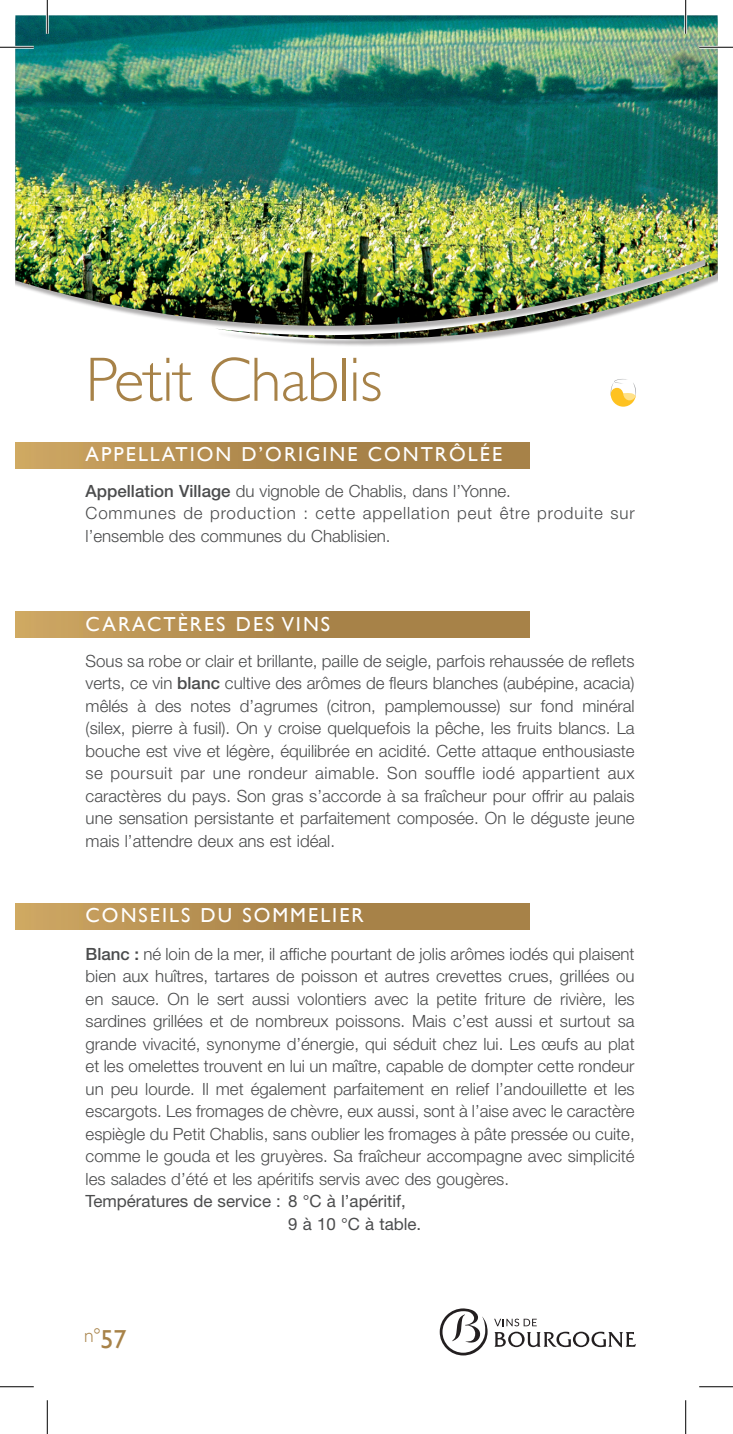
<style>
.page{position:relative;width:733px;height:1434px;background:#fff}
.page>*{position:absolute;margin:0;border:0;box-sizing:border-box;transform-origin:0 0}
.t1{font:300 63px "Gill Sans";letter-spacing:-.01em;color:#a78248}
.t2{font:20.25px "Gill Sans";letter-spacing:.1em;color:#fff}
.t3{font:300 19.8px "Gill Sans";color:#a78248}
.t4{font:300 16.88px/22.5px "Helvetica Neue";color:#4b4c4d;text-align:justify}
.t5{font:16.88px/22.5px "Helvetica Neue";color:#4b4c4d}
.s1{font-weight:500}
.s2{font-weight:400;font-size:26.1px}
</style>
<div class="page">
<img style="left:15px;top:15px;width:702px;height:331px">
<div style="left:15px;top:612px;width:514px;height:25px;background:linear-gradient(to right,#c8a15e,#9d7941)"></div>
<div style="left:15px;top:443px;width:514px;height:25px;background:linear-gradient(to right,#c8a15e,#9d7941)"></div>
<div style="left:15px;top:903px;width:514px;height:26px;background:linear-gradient(to right,#c8a15e,#9d7941)"></div>
<svg style="left:610px;top:379px;width:25px;height:28px"></svg>
<svg style="left:494px;top:1319px;width:141px;height:28px"></svg>
<svg style="left:439px;top:1308px;width:48px;height:47px"></svg>
<hr style="left:0;top:46px;width:34px;height:3px;background:#fff">
<hr style="left:699px;top:46px;width:33px;height:3px;background:#fff">
<hr style="left:46px;top:0;width:3px;height:34px;background:#fff">
<hr style="left:684px;top:0;width:2px;height:34px;background:#fff">
<hr style="left:0;top:47px;width:34px;height:1px;background:#000">
<hr style="left:699px;top:47px;width:33px;height:1px;background:#000">
<hr style="left:0;top:1386px;width:34px;height:1px;background:#000">
<hr style="left:699px;top:1386px;width:33px;height:1px;background:#000">
<hr style="left:47px;top:0;width:1px;height:34px;background:#000">
<hr style="left:47px;top:1400px;width:1px;height:34px;background:#000">
<hr style="left:685px;top:0;width:1px;height:34px;background:#000">
<hr style="left:685px;top:1400px;width:1px;height:34px;background:#000">
<h1 class="t1" style="left:86px;top:344px;width:298px">Petit Chablis</h1>
<p class="t2" style="left:86px;top:442px;width:418px">APPELLATION D’ORIGINE CONTRÔLÉE</p>
<p class="t4" style="left:86px;top:479px;width:550px;text-align:left"><span class="s1">Appellation Village</span> du vignoble de Chablis, dans l’Yonne.<br>Communes de production : cette appellation peut être produite sur l’ensemble des communes du Chablisien.</p>
<p class="t2" style="left:86px;top:612px;width:246px">CARACTÈRES DES VINS</p>
<p class="t4" style="left:86px;top:649px;width:550px">Sous sa robe or clair et brillante, paille de seigle, parfois rehaussée de reflets verts, ce vin <span class="s1">blanc</span> cultive des arômes de fleurs blanches (aubépine, acacia) mêlés à des notes d’agrumes (citron, pamplemousse) sur fond minéral (silex, pierre à fusil). On y croise quelquefois la pêche, les fruits blancs. La bouche est vive et légère, équilibrée en acidité. Cette attaque enthousiaste se poursuit par une rondeur aimable. Son souffle iodé appartient aux caractères du pays. Son gras s’accorde à sa fraîcheur pour offrir au palais une sensation persistante et parfaitement composée. On le déguste jeune mais l’attendre deux ans est idéal.</p>
<p class="t2" style="left:86px;top:904px;width:279px">CONSEILS DU SOMMELIER</p>
<p class="t4" style="left:86px;top:942px;width:550px"><span class="s1">Blanc :</span> né loin de la mer, il affiche pourtant de jolis arômes iodés qui plaisent bien aux huîtres, tartares de poisson et autres crevettes crues, grillées ou en sauce. On le sert aussi volontiers avec la petite friture de rivière, les sardines grillées et de nombreux poissons. Mais c’est aussi et surtout sa grande vivacité, synonyme d’énergie, qui séduit chez lui. Les œufs au plat et les omelettes trouvent en lui un maître, capable de dompter cette rondeur un peu lourde. Il met également parfaitement en relief l’andouillette et les escargots. Les fromages de chèvre, eux aussi, sont à l’aise avec le caractère espiègle du Petit Chablis, sans oublier les fromages à pâte pressée ou cuite, comme le gouda et les gruyères. Sa fraîcheur accompagne avec simplicité les salades d’été et les apéritifs servis avec des gougères.</p>
<p class="t5" style="left:288px;top:1190px;width:134px;text-indent:-203px">Températures de service : 8 °C à l’apéritif,<br>9 à 10 °C à table.</p>
<p class="t3" style="left:84px;top:1324px;width:44px">n°<span class="s2">57</span></p>
</div>
